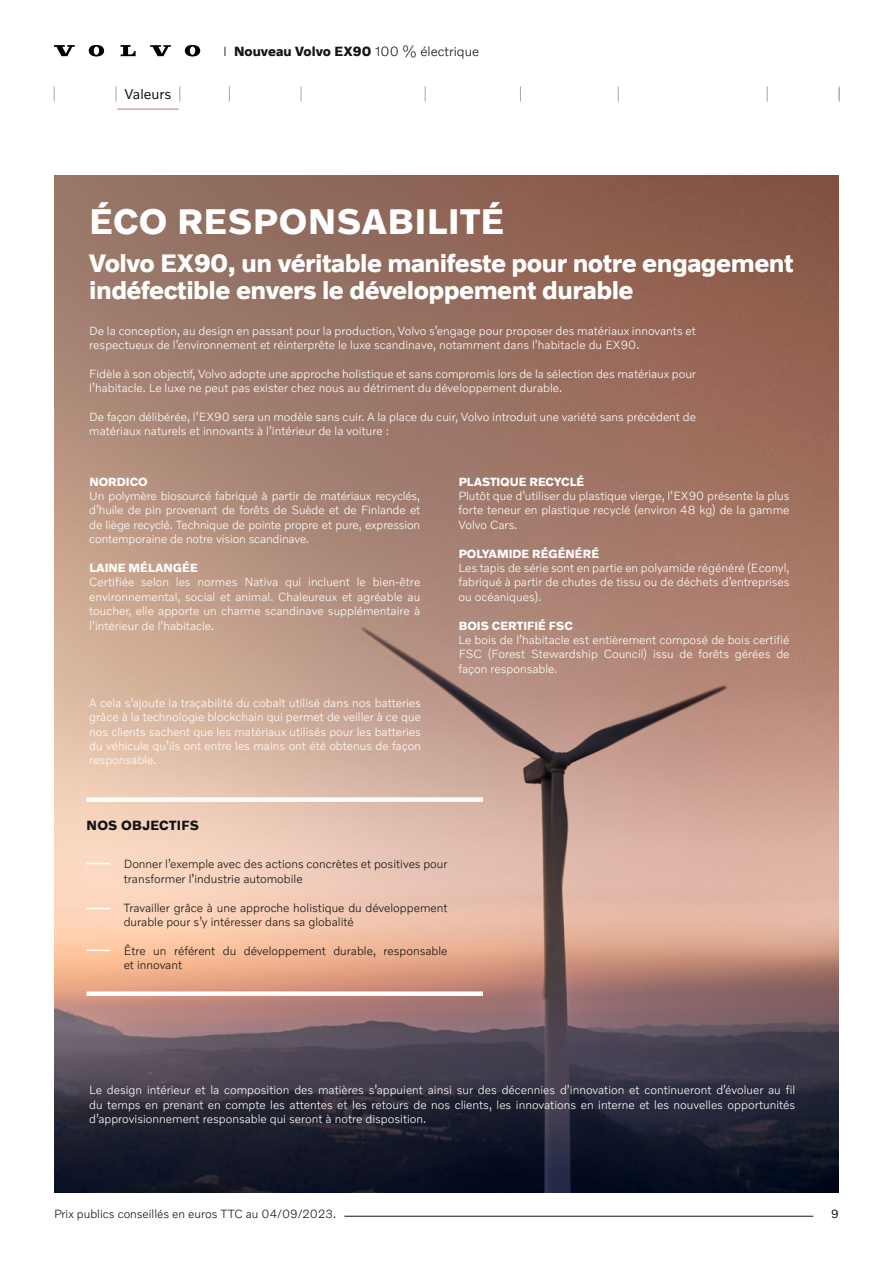
<style>
.page{position:relative;width:893px;height:1263px;background:#fff}
.page>*{position:absolute;margin:0;border:0;box-sizing:border-box;transform-origin:0 0}
.t1{font:700 36px "Volvo Novum";letter-spacing:.02em;color:#fff}
.t2{font:700 25.5px/27px "Volvo Novum";letter-spacing:-.02em;color:#fff}
.t3{font:14.25px "Volvo Novum";color:#141414}
.t4{font:700 13.5px "Volvo Novum";color:#141414}
.t5{font:700 13.5px "Volvo Novum";letter-spacing:.02em;color:#141414}
.t6{font:300 12px/14.4px "Volvo Novum";color:#fff;text-align:justify}
.t7{font:300 12px/14.4px "Volvo Novum";color:#141414}
.t8{font:700 12px "Volvo Novum";color:#fff}
.t9{font:12px "Volvo Novum";color:#141414}
.s1{font-weight:300}
</style>
<div class="page">
<svg style="left:54px;top:45px;width:21px;height:11px"></svg>
<svg style="left:121px;top:45px;width:15px;height:11px"></svg>
<svg style="left:89px;top:45px;width:15px;height:12px"></svg>
<svg style="left:150px;top:45px;width:21px;height:11px"></svg>
<svg style="left:185px;top:45px;width:15px;height:12px"></svg>
<hr style="left:344px;top:1216px;width:469px;height:1px;background:#141414">
<svg style="left:425px;top:86px;width:1px;height:16px"></svg>
<svg style="left:301px;top:86px;width:1px;height:16px"></svg>
<svg style="left:229px;top:86px;width:1px;height:16px"></svg>
<svg style="left:179px;top:86px;width:1px;height:16px"></svg>
<svg style="left:54px;top:86px;width:1px;height:16px"></svg>
<svg style="left:116px;top:86px;width:1px;height:16px"></svg>
<svg style="left:520px;top:86px;width:1px;height:16px"></svg>
<svg style="left:839px;top:86px;width:1px;height:16px"></svg>
<svg style="left:767px;top:86px;width:1px;height:16px"></svg>
<svg style="left:618px;top:86px;width:1px;height:16px"></svg>
<img style="left:54px;top:175px;width:785px;height:1018px">
<div style="left:86px;top:797px;width:397px;height:5px;background:#fff"></div>
<svg style="left:86px;top:863px;width:24px;height:1px"></svg>
<svg style="left:86px;top:908px;width:24px;height:1px"></svg>
<svg style="left:86px;top:950px;width:24px;height:1px"></svg>
<div style="left:86px;top:991px;width:397px;height:5px;background:#fff"></div>
<hr style="left:117px;top:109px;width:62px;height:1px;background:#dda69d">
<p class="t3" style="left:124px;top:85px;width:48px">Valeurs</p>
<p class="t4" style="left:223px;top:42px;width:257px"><span class="s1">I</span> Nouveau Volvo EX90 <span class="s1">100 % électrique</span></p>
<h1 class="t1" style="left:90px;top:199px;width:416px">ÉCO RESPONSABILITÉ</h1>
<h2 class="t2" style="left:89px;top:248px;width:706px">Volvo EX90, un véritable manifeste pour notre engagement indéfectible envers le développement durable</h2>
<p class="t6" style="left:89px;top:323px;width:608px">De la conception, au design en passant pour la production, Volvo s’engage pour proposer des matériaux innovants et respectueux de l’environnement et réinterprête le luxe scandinave, notamment dans l’habitacle du EX90.</p>
<p class="t6" style="left:89px;top:366px;width:608px">Fidèle à son objectif, Volvo adopte une approche holistique et sans compromis lors de la sélection des matériaux pour l’habitacle. Le luxe ne peut pas exister chez nous au détriment du développement durable.</p>
<p class="t6" style="left:89px;top:409px;width:608px">De façon délibérée, l’EX90 sera un modèle sans cuir. A la place du cuir, Volvo introduit une variété sans précédent de matériaux naturels et innovants à l’intérieur de la voiture :</p>
<p class="t8" style="left:89px;top:474px;width:60px">NORDICO</p>
<p class="t6" style="left:89px;top:488px;width:332px">Un polymère biosourcé fabriqué à partir de matériaux recyclés, d’huile de pin provenant de forêts de Suède et de Finlande et de liège recyclé. Technique de pointe propre et pure, expression contemporaine de notre vision scandinave.</p>
<p class="t8" style="left:89px;top:560px;width:110px">LAINE MÉLANGÉE</p>
<p class="t6" style="left:89px;top:575px;width:332px">Certifiée selon les normes Nativa qui incluent le bien-être environnemental, social et animal. Chaleureux et agréable au toucher, elle apporte un charme scandinave supplémentaire à l’intérieur de l’habitacle.</p>
<p class="t6" style="left:89px;top:695px;width:333px">A cela s’ajoute la traçabilité du cobalt utilisé dans nos batteries grâce à la technologie blockchain qui permet de veiller à ce que nos clients sachent que les matériaux utilisés pour les batteries du véhicule qu’ils ont entre les mains ont été obtenus de façon responsable.</p>
<p class="t8" style="left:459px;top:474px;width:127px">PLASTIQUE RECYCLÉ</p>
<p class="t6" style="left:459px;top:488px;width:332px">Plutôt que d’utiliser du plastique vierge, l’EX90 présente la plus forte teneur en plastique recyclé (environ 48 kg) de la gamme Volvo Cars.</p>
<p class="t8" style="left:459px;top:546px;width:142px">POLYAMIDE RÉGÉNÉRÉ</p>
<p class="t6" style="left:459px;top:560px;width:332px">Les tapis de série sont en partie en polyamide régénéré (Econyl, fabriqué à partir de chutes de tissu ou de déchets d’entreprises ou océaniques).</p>
<p class="t8" style="left:459px;top:618px;width:116px">BOIS CERTIFIÉ FSC</p>
<p class="t6" style="left:459px;top:632px;width:332px">Le bois de l’habitacle est entièrement composé de bois certifié FSC (Forest Stewardship Council) issu de forêts gérées de façon responsable.</p>
<p class="t5" style="left:87px;top:817px;width:114px">NOS OBJECTIFS</p>
<p class="t7" style="left:124px;top:857px;width:325px">Donner l’exemple avec des actions concrètes et positives pour transformer l’industrie automobile</p>
<p class="t7" style="left:124px;top:900px;width:325px">Travailler grâce à une approche holistique du développement durable pour s’y intéresser dans sa globalité</p>
<p class="t7" style="left:124px;top:943px;width:325px">Être un référent du développement durable, responsable et innovant</p>
<p class="t6" style="left:89px;top:1083px;width:707px">Le design intérieur et la composition des matières s’appuient ainsi sur des décennies d’innovation et continueront d’évoluer au fil du temps en prenant en compte les attentes et les retours de nos clients, les innovations en interne et les nouvelles opportunités d’approvisionnement responsable qui seront à notre disposition.</p>
<p class="t7" style="left:54px;top:1206px;width:284px">Prix publics conseillés en euros TTC au 04/09/2023.</p>
<p class="t9" style="left:831px;top:1206px;width:9px">9</p>
</div>
